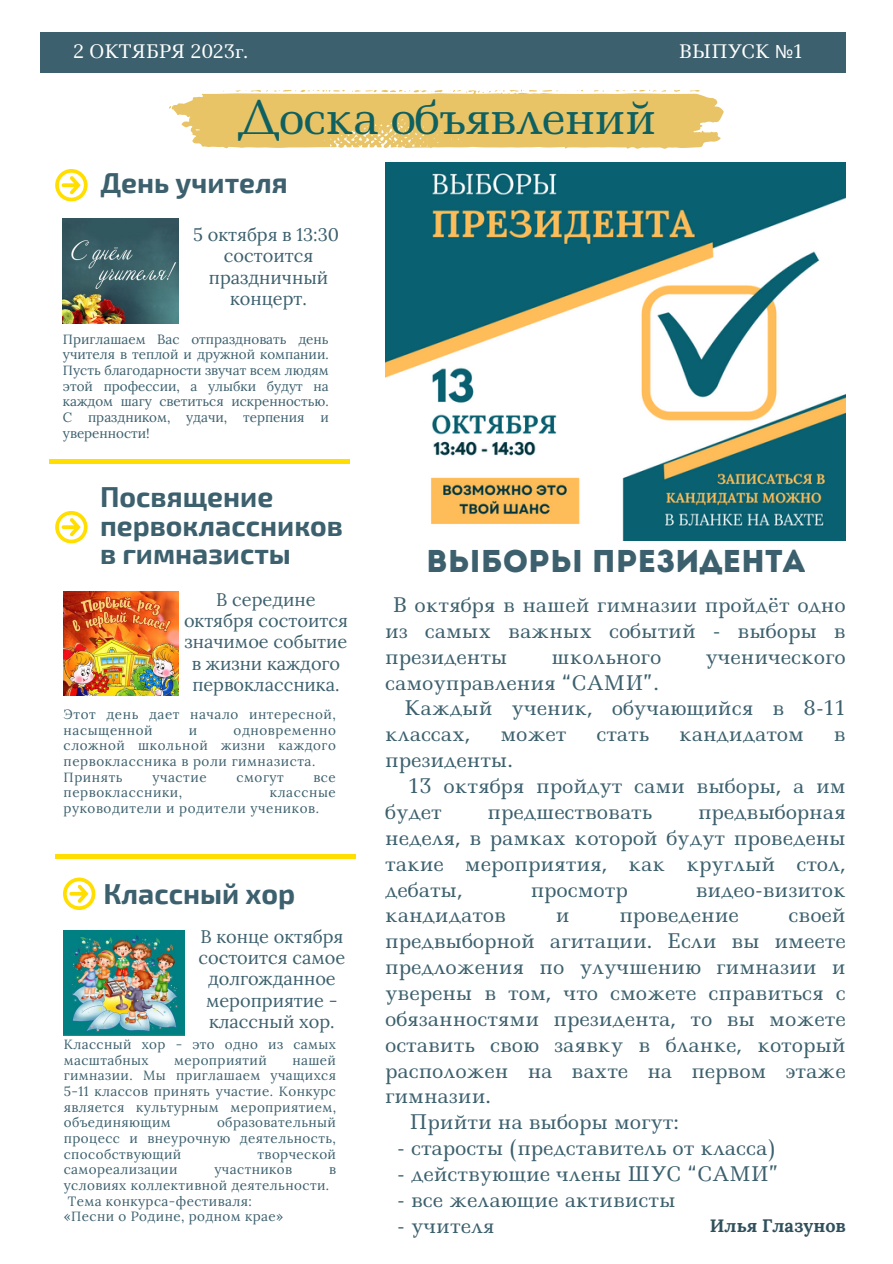
<style>
.page{position:relative;width:893px;height:1264px;background:#fff}
.page>*{position:absolute;margin:0;border:0;box-sizing:border-box;transform-origin:0 0}
.t1{font:45.15px "Ledger";color:#0f6060}
.t2{font:31.5px "Intro";color:#3c606d}
.t3{font:700 28.2px/28.7px "Exo 2";color:#3c606d}
.t4{font:19.65px/25.8px "Ledger";letter-spacing:.03em;color:#3c606d;text-align:justify}
.t5{font:18.15px/21.3px "Lora";color:#3c606d;text-align:center}
.t6{font:18.15px "Ledger";color:#fff}
.t7{font:700 18px "Lora";color:#30505c}
.t8{font:13.35px/15.6px "Lora";letter-spacing:.03em;color:#3c606d;text-align:justify}
.s1{font-family:"Noto Sans"}
</style>
<div class="page">
<img style="left:62px;top:218px;width:116px;height:105px">
<img style="left:385px;top:162px;width:460px;height:378px">
<img style="left:64px;top:591px;width:114px;height:104px">
<img style="left:63px;top:930px;width:122px;height:105px">
<svg style="left:55px;top:511px;width:33px;height:32px"></svg>
<svg style="left:63px;top:877px;width:32px;height:33px"></svg>
<svg style="left:55px;top:169px;width:33px;height:32px"></svg>
<div style="left:50px;top:459px;width:300px;height:5px;background:#ffde00"></div>
<hr style="left:55px;top:854px;width:300px;height:4px;background:#ffde00">
<div style="left:40px;top:32px;width:806px;height:41px;background:#3c606d"></div>
<svg style="left:169px;top:89px;width:554px;height:60px;background:#ebcd7e"></svg>
<p class="t6" style="left:73px;top:39px;width:176px">2 ОКТЯБРЯ 2023г.</p>
<p class="t1" style="left:238px;top:86px;width:419px">Доска объявлений</p>
<p class="t3" style="left:100px;top:167px;width:189px">День учителя</p>
<p class="t5" style="left:193px;top:224px;width:147px">5 октября в 13:30</p>
<p class="t5" style="left:209px;top:245px;width:121px">состоится праздничный концерт.</p>
<p class="t8" style="left:63px;top:331px;width:267px">Приглашаем Вас отпраздновать день учителя в теплой и дружной компании.<br>Пусть благодарности звучат всем людям этой профессии, а улыбки будут на каждом шагу светиться искренностью.<br>С праздником, удачи, терпения и уверенности!</p>
<p class="t6" style="left:679px;top:39px;width:125px">ВЫПУСК <span class="s1">№</span>1</p>
<p class="t3" style="left:100px;top:481px;width:244px">Посвящение первоклассников в гимназисты</p>
<p class="t5" style="left:184px;top:588px;width:165px">В середине октября состоится значимое событие в жизни каждого первоклассника.</p>
<p class="t4" style="left:385px;top:592px;width:461px;text-indent:7px">В октября в нашей гимназии пройдёт одно из самых важных событий - выборы в президенты</p>
<p class="t2" style="left:426px;top:548px;width:380px">ВЫБОРЫ ПРЕЗИДЕНТа</p>
<p class="t4" style="left:552px;top:643px;width:111px">школьного</p>
<p class="t4" style="left:705px;top:643px;width:141px">ученического</p>
<p class="t4" style="left:385px;top:669px;width:274px">самоуправления “САМИ”.</p>
<p class="t4" style="left:385px;top:695px;width:461px;text-indent:19px">Каждый ученик, обучающийся в 8-11 классах,</p>
<p class="t8" style="left:64px;top:706px;width:274px">Этот день дает начало интересной, насыщенной</p>
<p class="t8" style="left:64px;top:722px;width:274px;text-indent:170px">одновременно сложной школьной жизни каждого первоклассника в роли гимназиста.</p>
<p class="t8" style="left:64px;top:769px;width:61px">Принять</p>
<p class="t8" style="left:152px;top:769px;width:56px">участие</p>
<p class="t8" style="left:236px;top:769px;width:49px">смогут</p>
<p class="t8" style="left:313px;top:769px;width:24px">все</p>
<p class="t8" style="left:64px;top:784px;width:120px">первоклассники,</p>
<p class="t8" style="left:189px;top:722px;width:10px">и</p>
<p class="t4" style="left:500px;top:721px;width:67px">может</p>
<p class="t4" style="left:596px;top:721px;width:54px">стать</p>
<p class="t4" style="left:679px;top:721px;width:126px">кандидатом</p>
<p class="t4" style="left:834px;top:721px;width:13px">в</p>
<p class="t4" style="left:385px;top:747px;width:129px">президенты.</p>
<p class="t4" style="left:385px;top:773px;width:461px;text-indent:23px">13 октября пройдут сами выборы, а им будет</p>
<p class="t8" style="left:64px;top:784px;width:274px;text-indent:206px">классные руководители и родители учеников.</p>
<p class="t4" style="left:385px;top:798px;width:461px;text-indent:313px">предвыборная неделя, в рамках которой будут проведены такие мероприятия, как круглый стол, дебаты,</p>
<p class="t4" style="left:488px;top:798px;width:165px">предшествовать</p>
<p class="t3" style="left:103px;top:878px;width:193px">Классный хор</p>
<p class="t5" style="left:198px;top:925px;width:148px">В конце октября состоится самое долгожданное мероприятие - классный хор.</p>
<p class="t8" style="left:64px;top:1036px;width:274px">Классный хор - это одно из самых масштабных</p>
<p class="t4" style="left:531px;top:876px;width:98px">просмотр</p>
<p class="t4" style="left:696px;top:876px;width:151px">видео-визиток</p>
<p class="t4" style="left:385px;top:902px;width:461px;text-indent:403px">своей предвыборной агитации. Если вы имеете предложения по улучшению гимназии и уверены в том, что сможете справиться с обязанностями президента, то вы можете оставить свою заявку в бланке, который расположен на вахте на первом этаже гимназии.</p>
<p class="t4" style="left:410px;top:1109px;width:270px">Прийти на выборы могут:</p>
<p class="t4" style="left:397px;top:1135px;width:379px">- старосты (представитель от класса)</p>
<p class="t4" style="left:397px;top:1160px;width:382px">- действующие члены ШУС “САМИ”</p>
<p class="t4" style="left:397px;top:1186px;width:279px">- все желающие активисты</p>
<p class="t4" style="left:397px;top:1212px;width:98px">- учителя</p>
<p class="t4" style="left:385px;top:902px;width:122px">кандидатов</p>
<p class="t4" style="left:556px;top:902px;width:15px">и</p>
<p class="t4" style="left:619px;top:902px;width:120px">проведение</p>
<p class="t8" style="left:64px;top:1051px;width:274px;text-indent:228px">нашей гимназии. Мы приглашаем учащихся 5-11 классов принять участие. Конкурс является культурным мероприятием, объединяющим</p>
<p class="t8" style="left:174px;top:1051px;width:94px">мероприятий</p>
<p class="t8" style="left:64px;top:1114px;width:274px;text-indent:153px">образовательный процесс и внеурочную деятельность, способствующий</p>
<p class="t8" style="left:257px;top:1145px;width:80px">творческой</p>
<p class="t8" style="left:64px;top:1161px;width:115px">самореализации</p>
<p class="t8" style="left:214px;top:1161px;width:79px">участников</p>
<p class="t8" style="left:64px;top:1161px;width:274px;text-indent:265px">в условиях коллективной деятельности.</p>
<p class="t8" style="left:68px;top:1192px;width:186px">Тема конкурса-фестиваля:</p>
<p class="t8" style="left:64px;top:1208px;width:221px">«Песни о Родине, родном крае»</p>
<p class="t7" style="left:709px;top:1213px;width:138px">Илья Глазунов</p>
</div>
